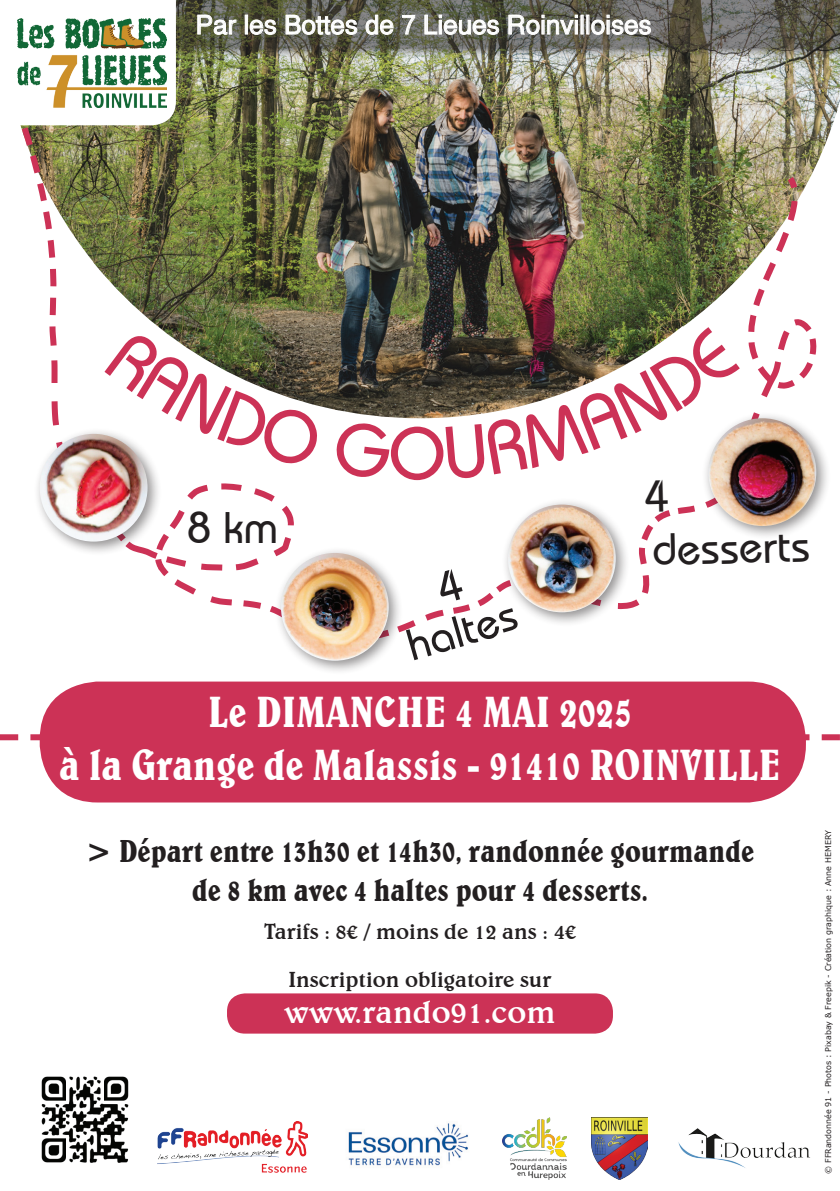
<style>
.page{position:relative;width:840px;height:1191px;background:#fff}
.page>*{position:absolute;margin:0;border:0;box-sizing:border-box;transform-origin:0 0}
.t1{font:500 74px "Bauhaus IT Cby BT";color:#cc3256}
.t2{font:500 44.4px/46px "Bauhaus IT Cby BT";color:#231f20;text-align:center}
.t3{font:condensed 44px/52.8px "Belwe BT";color:#fff;text-align:center}
.t4{font:500 44px "Bauhaus IT Cby BT";color:#231f20}
.t5{font:condensed 32px/38.4px "Belwe BT";color:#231f20;text-align:center}
.t6{font:500 32px "Belwe BT";color:#fff}
.t7{font:26px "Helsinki";color:#fff}
.t8{font:500 22px/48px "Belwe BT";color:#231f20;text-align:center}
.t9{font:8px "MS Reference Sans Serif";color:#231f20}
.s1{font-size:44px}
</style>
<div class="page">
<img style="left:689px;top:60px;width:150px;height:103px">
<img style="left:394px;top:60px;width:295px;height:42px">
<img style="left:394px;top:0;width:445px;height:60px">
<svg style="left:401px;top:14px;width:14px;height:21px"></svg>
<svg style="left:423px;top:14px;width:76px;height:21px;background:#8b8c83"></svg>
<svg style="left:507px;top:1px;width:70px;height:61px;background:#7b7d74"></svg>
<div style="left:574px;top:20px;width:3px;height:15px;border:1px solid #fff"></div>
<div style="left:586px;top:15px;width:3px;height:20px;border:1px solid #fff"></div>
<svg style="left:590px;top:15px;width:61px;height:20px"></svg>
<img style="left:149px;top:102px;width:668px;height:529px">
<div style="left:33px;top:427px;width:129px;height:129px;background:#231f20;opacity:.5"></div>
<img style="left:40px;top:434px;width:107px;height:107px;border-radius:54px">
<div style="left:274px;top:546px;width:129px;height:129px;background:#231f20;opacity:.5"></div>
<img style="left:281px;top:553px;width:107px;height:107px;border-radius:54px">
<div style="left:500px;top:497px;width:130px;height:130px;background:#231f20;opacity:.5"></div>
<img style="left:507px;top:504px;width:108px;height:108px;border-radius:54px">
<div style="left:701px;top:411px;width:129px;height:130px;background:#231f20;opacity:.5"></div>
<img style="left:708px;top:418px;width:107px;height:108px;border-radius:54px">
<div style="left:40px;top:681px;width:765px;height:121px;background:#cc3256;border-radius:58px"></div>
<svg style="left:0;top:734px;width:839px;height:6px"></svg>
<img style="left:348px;top:1123px;width:120px;height:43px">
<img style="left:591px;top:1117px;width:55px;height:62px">
<img style="left:678px;top:1128px;width:132px;height:40px">
<img style="left:502px;top:1117px;width:64px;height:62px">
<img style="left:157px;top:1121px;width:150px;height:52px">
<img style="left:41px;top:1076px;width:88px;height:87px">
<div style="left:227px;top:993px;width:385px;height:40px;background:#cc3256;border-radius:18px"></div>
<img style="left:17px;top:0;width:377px;height:507px">
<svg style="left:445px;top:327px;width:294px;height:201px"></svg>
<p class="t7" style="left:196px;top:7px;width:457px">Par les Bottes de 7 Lieues Roinvilloises</p>
<h3 class="t4" style="left:187px;top:500px;width:92px">8 km</h3>
<h1 class="t1" style="left:388px;top:408px;width:59px">O</h1>
<h2 class="t2" style="left:388px;top:579px;width:115px;rotate:-16deg">4 halte<span class="s1">s</span></h2>
<h2 class="t2" style="left:643px;top:468px;width:165px;line-height:54.8px;text-align:left;rotate:-2deg">4 desserts</h2>
<h3 class="t3" style="left:59px;top:684px;width:722px">Le DIMANCHE 4 MAI 2025<br>à la Grange de Malassis - 91410 ROINVILLE</h3>
<p class="t5" style="left:85px;top:831px;width:670px">&gt; Départ entre 13h30 et 14h30, randonnée gourmande de 8 km avec 4 haltes pour 4 desserts.</p>
<p class="t8" style="left:263px;top:907px;width:314px">Tarifs : 8€ / moins de 12 ans : 4€<br>Inscription obligatoire sur</p>
<p class="t6" style="left:284px;top:992px;width:272px">www.rando91.com</p>
<p class="t9" style="left:822px;top:1173px;width:345px;rotate:-90deg">© FFRandonnée 91 - Photos : Pixabay &amp; Freepik - Création graphique : Anne HEMERY</p>
</div>
